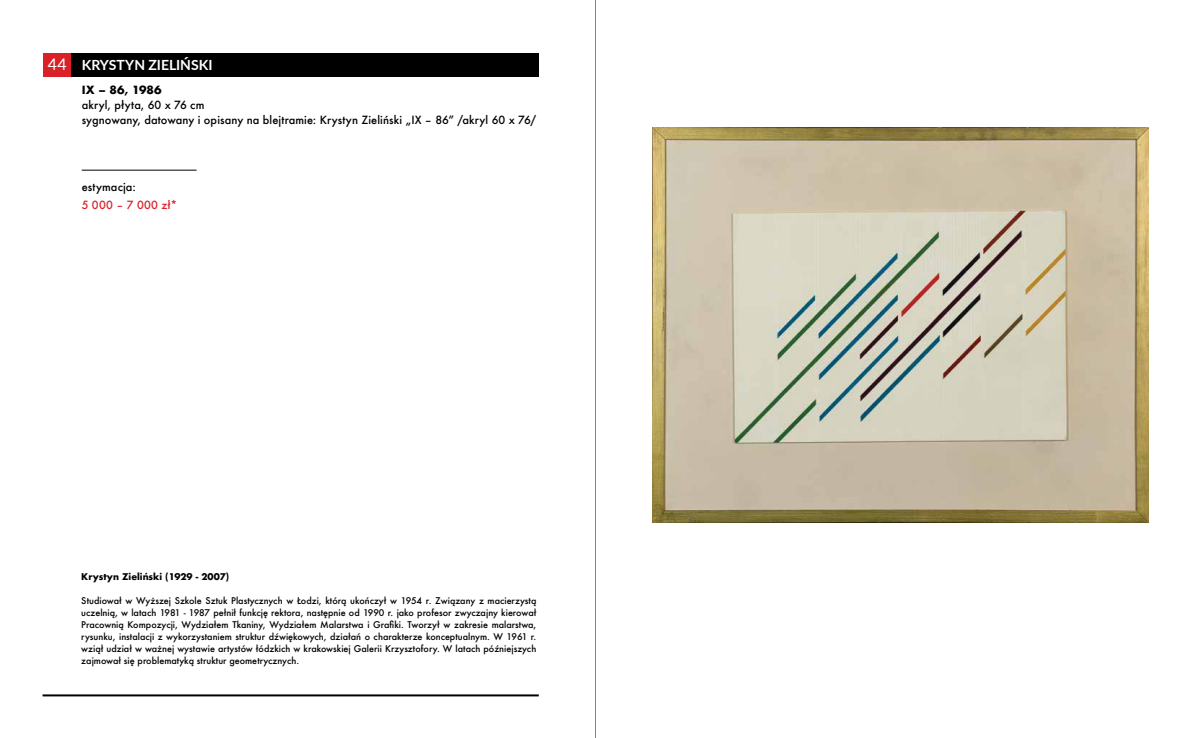
<style>
.page{position:relative;width:1191px;height:738px;background:#fff}
.page>*{position:absolute;margin:0;border:0;box-sizing:border-box;transform-origin:0 0}
.t1{font:16px "Lato";color:#fff}
.t2{font:700 14px "Lato";color:#fff}
.t3{font:500 11px/15px "Futura";letter-spacing:.01em;color:#000}
.t4{font:500 11px "Futura";letter-spacing:.03em;color:#da2128}
.t5{font:700 11px "Futura";letter-spacing:.01em;color:#000}
.t6{font:500 9px/12px "Futura";color:#000;text-align:justify}
.t7{font:700 9px "Futura";color:#000}
</style>
<div class="page">
<div style="left:71px;top:53px;width:468px;height:23px;background:#000"></div>
<div style="left:43px;top:53px;width:28px;height:23px;background:#da2128"></div>
<hr style="left:595px;top:0;width:1px;height:737px;background:#848688">
<hr style="left:43px;top:693px;width:496px;height:2px;background:#000">
<hr style="left:82px;top:169px;width:115px;height:1px;background:#000">
<img style="left:652px;top:128px;width:496px;height:394px">
<h1 class="t1" style="left:48px;top:54px;width:20px">44</h1>
<h2 class="t2" style="left:82px;top:56px;width:132px">KRYSTYN ZIELIŃSKI</h2>
<p class="t5" style="left:82px;top:83px;width:81px">IX – 86, 1986</p>
<p class="t3" style="left:82px;top:97px;width:456px">akryl, płyta, 60 x 76 cm<br>sygnowany, datowany i opisany na blejtramie: Krystyn Zieliński „IX – 86” /akryl 60 x 76/</p>
<p class="t3" style="left:82px;top:179px;width:56px">estymacja:</p>
<p class="t4" style="left:82px;top:198px;width:97px">5 000 – 7 000 zł*</p>
<p class="t7" style="left:81px;top:570px;width:149px">Krystyn Zieliński (1929 - 2007)</p>
<p class="t6" style="left:81px;top:594px;width:456px">Studiował w Wyższej Szkole Sztuk Plastycznych w Łodzi, którą ukończył w 1954 r. Związany z macierzystą uczelnią, w latach 1981 - 1987 pełnił funkcję rektora, następnie od 1990 r. jako profesor zwyczajny kierował Pracownią Kompozycji, Wydziałem Tkaniny, Wydziałem Malarstwa i Grafiki. Tworzył w zakresie malarstwa, rysunku, instalacji z wykorzystaniem struktur dźwiękowych, działań o charakterze konceptualnym. W 1961 r. wziął udział w ważnej wystawie artystów łódzkich w krakowskiej Galerii Krzysztofory. W latach późniejszych zajmował się problematyką struktur geometrycznych.</p>
</div>
